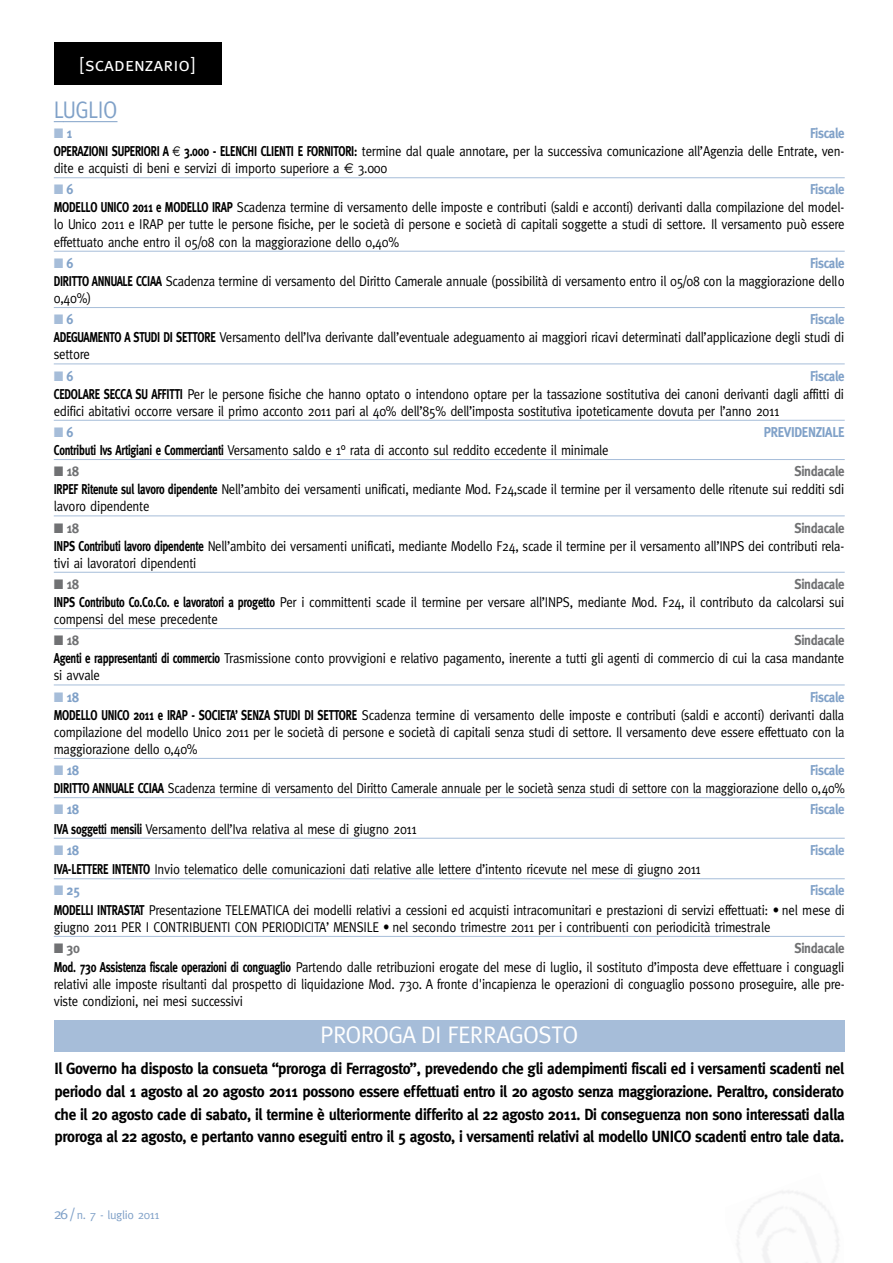
<style>
.page{position:relative;width:893px;height:1263px;background:#fff}
.page>*{position:absolute;margin:0;border:0;box-sizing:border-box;transform-origin:0 0}
.t1{font:24px "Meta";letter-spacing:-.02em;color:#fff}
.t2{font:24px "Meta";letter-spacing:-.02em;color:#80a1c8;scale:.9 1}
.t3{font:19.2px "Meta Caps";color:#fff}
.t4{font:700 16.2px/22.6px "Meta";letter-spacing:-.02em;color:#000;text-align:justify;scale:.94 1}
.t5{font:14.25px/17.5px "Meta";letter-spacing:-.02em;color:#000;text-align:justify;scale:.9 1}
.t6{font:14.25px/18px "Meta";letter-spacing:-.02em;color:#000;text-align:right;scale:.87 1}
.t7{font:700 14.25px "Meta";letter-spacing:-.02em;color:#80a1c8;scale:.9 1}
.t8{font:700 14.25px "Meta";letter-spacing:-.02em;color:#707173;scale:.9 1}
.t9{font:12px "Meta";letter-spacing:-.025em;color:#80a1c8}
.s1{color:#a6bdd9}
.s2{font-weight:700;color:#80a1c8}
.s3{font-weight:700}
.s4{font-family:"Euro Sans"}
.s5{font-weight:700;color:#707173}
.s6{font-size:15px}
</style>
<div class="page">
<div style="left:54px;top:43px;width:167px;height:42px;background:#000"></div>
<hr style="left:63px;top:121px;width:54px;height:1px;background:#80a1c8">
<hr style="left:54px;top:177px;width:791px;height:1px;background:#a6bdd9">
<hr style="left:54px;top:251px;width:791px;height:1px;background:#a6bdd9">
<hr style="left:54px;top:307px;width:791px;height:1px;background:#a6bdd9">
<hr style="left:54px;top:363px;width:791px;height:1px;background:#a6bdd9">
<hr style="left:54px;top:420px;width:791px;height:1px;background:#a6bdd9">
<hr style="left:54px;top:459px;width:791px;height:1px;background:#a6bdd9">
<hr style="left:54px;top:515px;width:791px;height:1px;background:#a6bdd9">
<hr style="left:54px;top:572px;width:791px;height:1px;background:#a6bdd9">
<hr style="left:54px;top:628px;width:791px;height:1px;background:#a6bdd9">
<hr style="left:54px;top:684px;width:791px;height:1px;background:#a6bdd9">
<hr style="left:54px;top:758px;width:791px;height:1px;background:#a6bdd9">
<hr style="left:54px;top:797px;width:791px;height:1px;background:#a6bdd9">
<hr style="left:54px;top:838px;width:791px;height:1px;background:#a6bdd9">
<hr style="left:54px;top:878px;width:791px;height:1px;background:#a6bdd9">
<hr style="left:54px;top:936px;width:791px;height:1px;background:#a6bdd9">
<div style="left:54px;top:1020px;width:791px;height:31px;background:#a6bdd9"></div>
<h2 class="t3" style="left:80px;top:53px;width:116px">[scadenzario]</h2>
<h1 class="t2" style="left:54px;top:96px;width:72px">LUGLIO</h1>
<p class="t7" style="left:54px;top:125px;width:22px"><span class="s1">■</span> 1</p>
<p class="t5" style="left:54px;top:124px;width:880px;text-indent:756px"><span class="s2">Fiscale </span><span class="s3">OPERAZIONI SUPERIORI A</span> <span class="s4">€</span> <span class="s3">3.000 - ELENCHI CLIENTI E FORNITORI:</span> termine dal quale annotare, per la successiva comunicazione all’Agenzia delle Entrate, ven&shy;dite e acquisti di beni e servizi di importo superiore a <span class="s4">€</span> 3.000</p>
<p class="t7" style="left:54px;top:181px;width:23px"><span class="s1">■</span> 6</p>
<p class="t5" style="left:54px;top:181px;width:880px;text-indent:756px"><span class="s2">Fiscale </span><span class="s3">MODELLO UNICO 2011 e MODELLO IRAP</span> Scadenza termine di versamento delle imposte e contributi (saldi e acconti) derivanti dalla compilazione del model&shy;lo Unico 2011 e IRAP per tutte le persone fisiche, per le società di persone e società di capitali soggette a studi di settore. Il versamento può essere effettuato anche entro il 05/08 con la maggiorazione dello 0,40%</p>
<p class="t7" style="left:54px;top:255px;width:23px"><span class="s1">■</span> 6</p>
<p class="t5" style="left:54px;top:254px;width:880px;text-indent:756px"><span class="s2">Fiscale </span><span class="s3">DIRITTO ANNUALE CCIAA</span> Scadenza termine di versamento del Diritto Camerale annuale (possibilità di versamento entro il 05/08 con la maggiorazione dello 0,40%)</p>
<p class="t7" style="left:54px;top:311px;width:23px"><span class="s1">■</span> 6</p>
<p class="t5" style="left:54px;top:310px;width:880px;text-indent:756px"><span class="s2">Fiscale </span><span class="s3">ADEGUAMENTO A STUDI DI SETTORE</span> Versamento dell’Iva derivante dall’eventuale adeguamento ai maggiori ricavi determinati dall’applicazione degli studi di settore</p>
<p class="t7" style="left:54px;top:367px;width:23px"><span class="s1">■</span> 6</p>
<p class="t5" style="left:54px;top:367px;width:880px;text-indent:756px"><span class="s2">Fiscale </span><span class="s3">CEDOLARE SECCA SU AFFITTI</span> Per le persone fisiche che hanno optato o intendono optare per la tassazione sostitutiva dei canoni derivanti dagli affitti di edifici abitativi occorre versare il primo acconto 2011 pari al 40% dell’85% dell’imposta sostitutiva ipoteticamente dovuta per l’anno 2011</p>
<p class="t7" style="left:54px;top:424px;width:23px"><span class="s1">■</span> 6</p>
<p class="t7" style="left:764px;top:424px;width:91px">PREVIDENZIALE</p>
<p class="t5" style="left:54px;top:441px;width:618px"><span class="s3">Contributi Ivs Artigiani e Commercianti</span> Versamento saldo e 1° rata di acconto sul reddito eccedente il minimale</p>
<p class="t8" style="left:54px;top:463px;width:29px">■ 18</p>
<p class="t5" style="left:54px;top:462px;width:880px;text-indent:741px"><span class="s5">Sindacale </span><span class="s3">IRPEF Ritenute sul lavoro dipendente</span> Nell’ambito dei versamenti unificati, mediante Mod. F24,scade il termine per il versamento delle ritenute sui redditi sdi lavoro dipendente</p>
<p class="t8" style="left:54px;top:519px;width:29px">■ 18</p>
<p class="t5" style="left:54px;top:519px;width:880px;text-indent:741px"><span class="s5">Sindacale </span><span class="s3">INPS Contributi lavoro dipendente</span> Nell’ambito dei versamenti unificati, mediante Modello F24, scade il termine per il versamento all’INPS dei contributi rela&shy;tivi ai lavoratori dipendenti</p>
<p class="t8" style="left:54px;top:576px;width:29px">■ 18</p>
<p class="t5" style="left:54px;top:575px;width:880px;text-indent:741px"><span class="s5">Sindacale </span><span class="s3">INPS Contributo Co.Co.Co. e lavoratori a progetto</span> Per i committenti scade il termine per versare all’INPS, mediante Mod. F24, il contributo da calcolarsi sui compensi del mese precedente</p>
<p class="t8" style="left:54px;top:632px;width:29px">■ 18</p>
<p class="t5" style="left:54px;top:631px;width:880px;text-indent:741px"><span class="s5">Sindacale </span><span class="s3">Agenti e rappresentanti di commercio</span> Trasmissione conto provvigioni e relativo pagamento, inerente a tutti gli agenti di commercio di cui la casa mandante si avvale</p>
<p class="t7" style="left:54px;top:688px;width:29px"><span class="s1">■</span> 18</p>
<p class="t5" style="left:54px;top:688px;width:880px;text-indent:756px"><span class="s2">Fiscale </span><span class="s3">MODELLO UNICO 2011 e IRAP - SOCIETA’ SENZA STUDI DI SETTORE</span> Scadenza termine di versamento delle imposte e contributi (saldi e acconti) derivanti dalla compilazione del modello Unico 2011 per le società di persone e società di capitali senza studi di settore. Il versamento deve essere effettuato con la maggiorazione dello 0,40%</p>
<p class="t7" style="left:54px;top:762px;width:29px"><span class="s1">■</span> 18</p>
<p class="t6" style="left:54px;top:761px;width:911px"><span class="s2">Fiscale<br></span><span class="s3">DIRITTO ANNUALE CCIAA</span> Scadenza termine di versamento del Diritto Camerale annuale per le società senza studi di settore con la maggiorazione dello 0,40%</p>
<p class="t7" style="left:54px;top:801px;width:29px"><span class="s1">■</span> 18</p>
<p class="t7" style="left:810px;top:801px;width:40px">Fiscale</p>
<p class="t5" style="left:54px;top:820px;width:405px"><span class="s3">IVA soggetti mensili</span> Versamento dell’Iva relativa al mese di giugno 2011</p>
<p class="t7" style="left:54px;top:842px;width:29px"><span class="s1">■</span> 18</p>
<p class="t7" style="left:810px;top:842px;width:40px">Fiscale</p>
<p class="t5" style="left:54px;top:860px;width:720px"><span class="s3">IVA-LETTERE INTENTO</span> Invio telematico delle comunicazioni dati relative alle lettere d’intento ricevute nel mese di giugno 2011</p>
<p class="t7" style="left:54px;top:882px;width:31px"><span class="s1">■</span> 25</p>
<p class="t5" style="left:54px;top:881px;width:880px;line-height:19.2px;text-align:right"><span class="s2">Fiscale<br></span><span class="s3">MODELLI INTRASTAT</span> Presentazione TELEMATICA dei modelli relativi a cessioni ed acquisti intracomunitari e prestazioni di servizi effettuati: • nel mese di</p>
<p class="t5" style="left:54px;top:918px;width:798px">giugno 2011 PER I CONTRIBUENTI CON PERIODICITA’ MENSILE • nel secondo trimestre 2011 per i contribuenti con periodicità trimestrale</p>
<p class="t8" style="left:54px;top:940px;width:31px">■ 30</p>
<p class="t5" style="left:54px;top:938px;width:880px;line-height:19.2px;text-align:right"><span class="s5">Sindacale<br></span><span class="s3">Mod. 730 Assistenza fiscale operazioni di conguaglio</span> Partendo dalle retribuzioni erogate del mese di luglio, il sostituto d’imposta deve effettuare i conguagli</p>
<p class="t5" style="left:54px;top:976px;width:880px;line-height:17.1px">relativi alle imposte risultanti dal prospetto di liquidazione Mod. 730. A fronte d'incapienza le operazioni di conguaglio possono proseguire, alle pre&shy;viste condizioni, nei mesi successivi</p>
<h1 class="t1" style="left:320px;top:1020px;width:260px">PROROGA DI FERRAGOSTO</h1>
<p class="t4" style="left:54px;top:1057px;width:842px">Il Governo ha disposto la consueta “proroga di Ferragosto”, prevedendo che gli adempimenti fiscali ed i versamenti scadenti nel periodo dal 1 agosto al 20 agosto 2011 possono essere effettuati entro il 20 agosto senza maggiorazione. Peraltro, considerato che il 20 agosto cade di sabato, il termine è ulteriormente differito al 22 agosto 2011. Di conseguenza non sono interessati dalla proroga al 22 agosto, e pertanto vanno eseguiti entro il 5 agosto, i versamenti relativi al modello UNICO scadenti entro tale data.</p>
<p class="t9" style="left:54px;top:1208px;width:107px"><span class="s6">26 /</span> n. 7 - luglio 2011</p>
</div>
